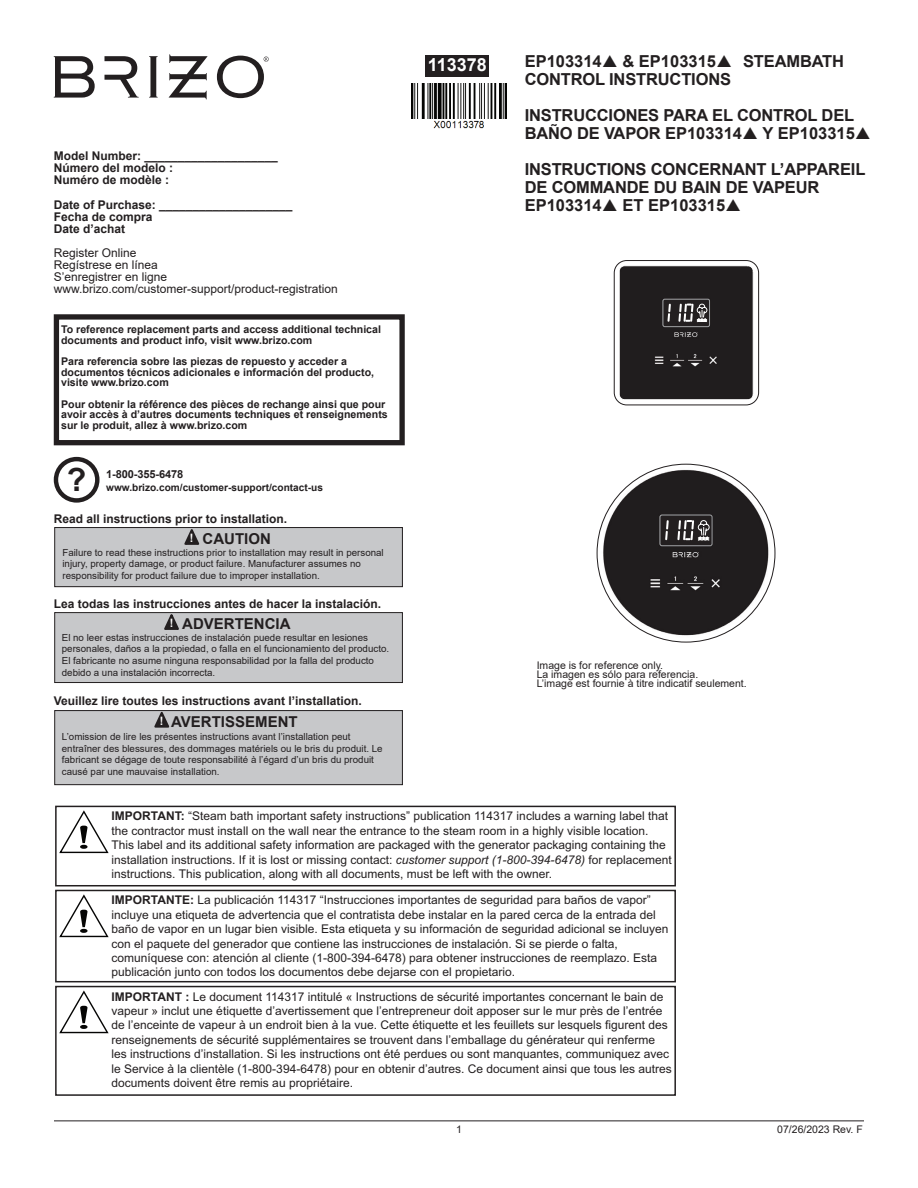
<style>
.page{position:relative;width:918px;height:1188px;background:#fff}
.page>*{position:absolute;margin:0;border:0;box-sizing:border-box;transform-origin:0 0}
.t1{font:33.15px "Bookman Old Style";color:#050504;scale:1.83 1}
.t2{font:700 31.95px "Arial";color:#231f20}
.t3{font:700 18px "Arial";color:#fff}
.t4{font:700 16.5px/36px "Arial";letter-spacing:-.01em;color:#231f20}
.t5{font:700 15px "Arial";color:#231f20}
.t6{font:12px/14.4px "Arial";color:#231f20}
.t7{font:700 12px/12px "Arial";color:#231f20}
.t8{font:700 11.55px "Arial";color:#fff;scale:.93 1}
.t9{font:700 11.1px "Arial";letter-spacing:-.01em;color:#231f20}
.t10{font:700 10.65px/10.6px "Arial";color:#231f20}
.t11{font:10.5px/9px "Arial";color:#231f20}
.t12{font:700 10.05px "Arial";color:#231f20}
.t13{font:9.75px/11.7px "Arial";color:#231f20}
.s1{font-size:11.55px;color:#fff}
.s2{font-weight:700}
.s3{font-style:italic}
</style>
<div class="page">
<hr style="left:54px;top:1120px;width:810px;height:1px;background:#231f20">
<img style="left:412px;top:83px;width:94px;height:46px">
<img style="left:596px;top:463px;width:180px;height:180px">
<svg style="left:613px;top:260px;width:147px;height:146px;background:#413f3f"></svg>
<div style="left:763px;top:419px;width:46px;height:55px;background:#fff"></div>
<div style="left:561px;top:419px;width:45px;height:55px;background:#fff"></div>
<div style="left:561px;top:632px;width:46px;height:56px;background:#fff"></div>
<div style="left:764px;top:633px;width:46px;height:55px;background:#fff"></div>
<div style="left:663px;top:299px;width:47px;height:28px;background:#231f20;border-radius:2px"></div>
<div style="left:663px;top:299px;width:47px;height:28px;border:1px solid #9c9ea1;border-radius:2px"></div>
<svg style="left:667px;top:303px;width:41px;height:20px"></svg>
<div style="left:660px;top:515px;width:52px;height:31px;background:#231f20;border-radius:2px"></div>
<div style="left:660px;top:515px;width:52px;height:31px;border:1px solid #9c9ea1;border-radius:2px"></div>
<svg style="left:665px;top:520px;width:45px;height:21px"></svg>
<div style="left:614px;top:260px;width:145px;height:145px;border:1px solid #231f20;border-radius:12px"></div>
<div style="left:55px;top:528px;width:347px;height:59px;background:#c7c8ca"></div>
<div style="left:55px;top:527px;width:348px;height:60px;border:1px solid #231f20"></div>
<svg style="left:185px;top:529px;width:14px;height:16px"></svg>
<div style="left:55px;top:711px;width:347px;height:74px;background:#c7c8ca"></div>
<div style="left:55px;top:710px;width:348px;height:75px;border:1px solid #231f20"></div>
<svg style="left:155px;top:712px;width:14px;height:15px"></svg>
<div style="left:55px;top:613px;width:347px;height:70px;background:#c7c8ca"></div>
<div style="left:55px;top:612px;width:348px;height:71px;border:1px solid #231f20"></div>
<svg style="left:164px;top:614px;width:15px;height:16px"></svg>
<div style="left:54px;top:457px;width:46px;height:46px;border:4px solid #231f20;border-radius:50%"></div>
<svg style="left:54px;top:56px;width:41px;height:42px"></svg>
<svg style="left:149px;top:56px;width:9px;height:42px"></svg>
<svg style="left:169px;top:54px;width:39px;height:45px"></svg>
<svg style="left:105px;top:56px;width:34px;height:42px"></svg>
<svg style="left:217px;top:56px;width:52px;height:42px"></svg>
<div style="left:54px;top:314px;width:351px;height:131px;border:5px solid #231f20"></div>
<div style="left:55px;top:806px;width:621px;height:80px;border:2px solid #231f20"></div>
<svg style="left:59px;top:810px;width:50px;height:43px"></svg>
<div style="left:55px;top:890px;width:621px;height:92px;border:2px solid #231f20"></div>
<svg style="left:59px;top:894px;width:50px;height:43px"></svg>
<div style="left:55px;top:986px;width:621px;height:110px;border:2px solid #231f20"></div>
<svg style="left:59px;top:990px;width:50px;height:43px"></svg>
<div style="left:425px;top:55px;width:64px;height:22px;background:#231f20"></div>
<p class="t7" style="left:54px;top:150px;width:226px">Model Number: ____________________<br>Número del modelo :<br>Numéro de modèle :</p>
<p class="t7" style="left:54px;top:199px;width:240px">Date of Purchase: ____________________<br>Fecha de compra<br>Date d’achat</p>
<p class="t6" style="left:54px;top:246px;width:286px;line-height:12px">Register Online<br>Regístrese en línea<br>S’enregistrer en ligne www.brizo.com/customer-support/product-registration</p>
<p class="t10" style="left:61px;top:324px;width:322px">To reference replacement parts and access additional technical documents and product info, visit www.brizo.com</p>
<p class="t10" style="left:61px;top:356px;width:315px">Para referencia sobre las piezas de repuesto y acceder a documentos técnicos adicionales e información del producto, visite www.brizo.com</p>
<p class="t10" style="left:61px;top:399px;width:328px">Pour obtenir la référence des pièces de rechange ainsi que pour avoir accès à d’autres documents techniques et renseignements sur le produit, allez à www.brizo.com</p>
<h2 class="t2" style="left:67px;top:458px;width:21px">?</h2>
<p class="t9" style="left:106px;top:466px;width:79px">1-800-355-6478</p>
<p class="t12" style="left:106px;top:480px;width:218px">www.brizo.com/customer-support/contact-us</p>
<p class="t7" style="left:54px;top:513px;width:235px">Read all instructions prior to installation.</p>
<p class="t5" style="left:203px;top:528px;width:70px">CAUTION</p>
<p class="t8" style="left:190px;top:530px;width:5px">!</p>
<p class="t13" style="left:62px;top:546px;width:323px">Failure to read these instructions prior to installation may result in personal injury, property damage, or product failure. Manufacturer assumes no responsibility for product failure due to improper installation.</p>
<p class="t7" style="left:54px;top:598px;width:329px">Lea todas las instrucciones antes de hacer la instalación.</p>
<p class="t5" style="left:182px;top:613px;width:110px">ADVERTENCIA</p>
<p class="t8" style="left:170px;top:615px;width:5px">!</p>
<p class="t13" style="left:62px;top:631px;width:329px">El no leer estas instrucciones de instalación puede resultar en lesiones personales, daños a la propiedad, o falla en el funcionamiento del producto.<br>El fabricante no asume ninguna responsabilidad por la falla del producto debido a una instalación incorrecta.</p>
<p class="t7" style="left:54px;top:695px;width:310px">Veuillez lire toutes les instructions avant l’installation.</p>
<p class="t5" style="left:160px;top:711px;width:139px"><span class="s1">!</span> AVERTISSEMENT</p>
<p class="t13" style="left:62px;top:731px;width:322px">L’omission de lire les présentes instructions avant l’installation peut entraîner des blessures, des dommages matériels ou le bris du produit. Le fabricant se dégage de toute responsabilité à l’égard d’un bris du produit causé par une mauvaise installation.</p>
<h3 class="t3" style="left:428px;top:52px;width:61px">113378</h3>
<h3 class="t4" style="left:525px;top:43px;width:79px">EP103314</h3>
<h3 class="t4" style="left:622px;top:43px;width:95px">&amp; EP103315</h3>
<h3 class="t4" style="left:743px;top:43px;width:103px">STEAMBATH</h3>
<h3 class="t4" style="left:525px;top:61px;width:331px">CONTROL INSTRUCTIONS<br>INSTRUCCIONES PARA EL CONTROL DEL</h3>
<h3 class="t4" style="left:525px;top:115px;width:342px">BAÑO DE VAPOR EP103314 Y EP103315<br>INSTRUCTIONS CONCERNANT L’APPAREIL</h3>
<h3 class="t4" style="left:525px;top:178px;width:296px;line-height:18px">DE COMMANDE DU BAIN DE VAPEUR<br>EP103314</h3>
<h3 class="t4" style="left:622px;top:187px;width:104px">ET EP103315</h3>
<p class="t11" style="left:537px;top:660px;width:212px">Image is for reference only.<br>La imagen es sólo para referencia.<br>L’image est fournie à titre indicatif seulement.</p>
<h1 class="t1" style="left:75px;top:816px;width:11px">!</h1>
<h1 class="t1" style="left:75px;top:900px;width:11px">!</h1>
<h1 class="t1" style="left:75px;top:996px;width:11px">!</h1>
<p class="t6" style="left:112px;top:809px;width:562px"><span class="s2">IMPORTANT:</span> “Steam bath important safety instructions” publication 114317 includes a warning label that the contractor must install on the wall near the entrance to the steam room in a highly visible location.<br>This label and its additional safety information are packaged with the generator packaging containing the installation instructions. If it is lost or missing contact: <span class="s3">customer support (1-800-394-6478)</span> for replacement instructions. This publication, along with all documents, must be left with the owner.</p>
<p class="t6" style="left:112px;top:893px;width:558px"><span class="s2">IMPORTANTE:</span> La publicación 114317 “Instrucciones importantes de seguridad para baños de vapor” incluye una etiqueta de advertencia que el contratista debe instalar en la pared cerca de la entrada del baño de vapor en un lugar bien visible. Esta etiqueta y su información de seguridad adicional se incluyen con el paquete del generador que contiene las instrucciones de instalación. Si se pierde o falta, comuníquese con: atención al cliente (1-800-394-6478) para obtener instrucciones de reemplazo. Esta publicación junto con todos los documentos debe dejarse con el propietario.</p>
<p class="t6" style="left:112px;top:989px;width:562px"><span class="s2">IMPORTANT :</span> Le document 114317 intitulé « Instructions de sécurité importantes concernant le bain de vapeur » inclut une étiquette d’avertissement que l’entrepreneur doit apposer sur le mur près de l’entrée de l’enceinte de vapeur à un endroit bien à la vue. Cette étiquette et les feuillets sur lesquels figurent des renseignements de sécurité supplémentaires se trouvent dans l’emballage du générateur qui renferme les instructions d’installation. Si les instructions ont été perdues ou sont manquantes, communiquez avec le Service à la clientèle (1-800-394-6478) pour en obtenir d’autres. Ce document ainsi que tous les autres documents doivent être remis au propriétaire.</p>
<p class="t11" style="left:456px;top:1125px;width:7px">1</p>
<p class="t11" style="left:777px;top:1125px;width:87px">07/26/2023 Rev. F</p>
</div>
